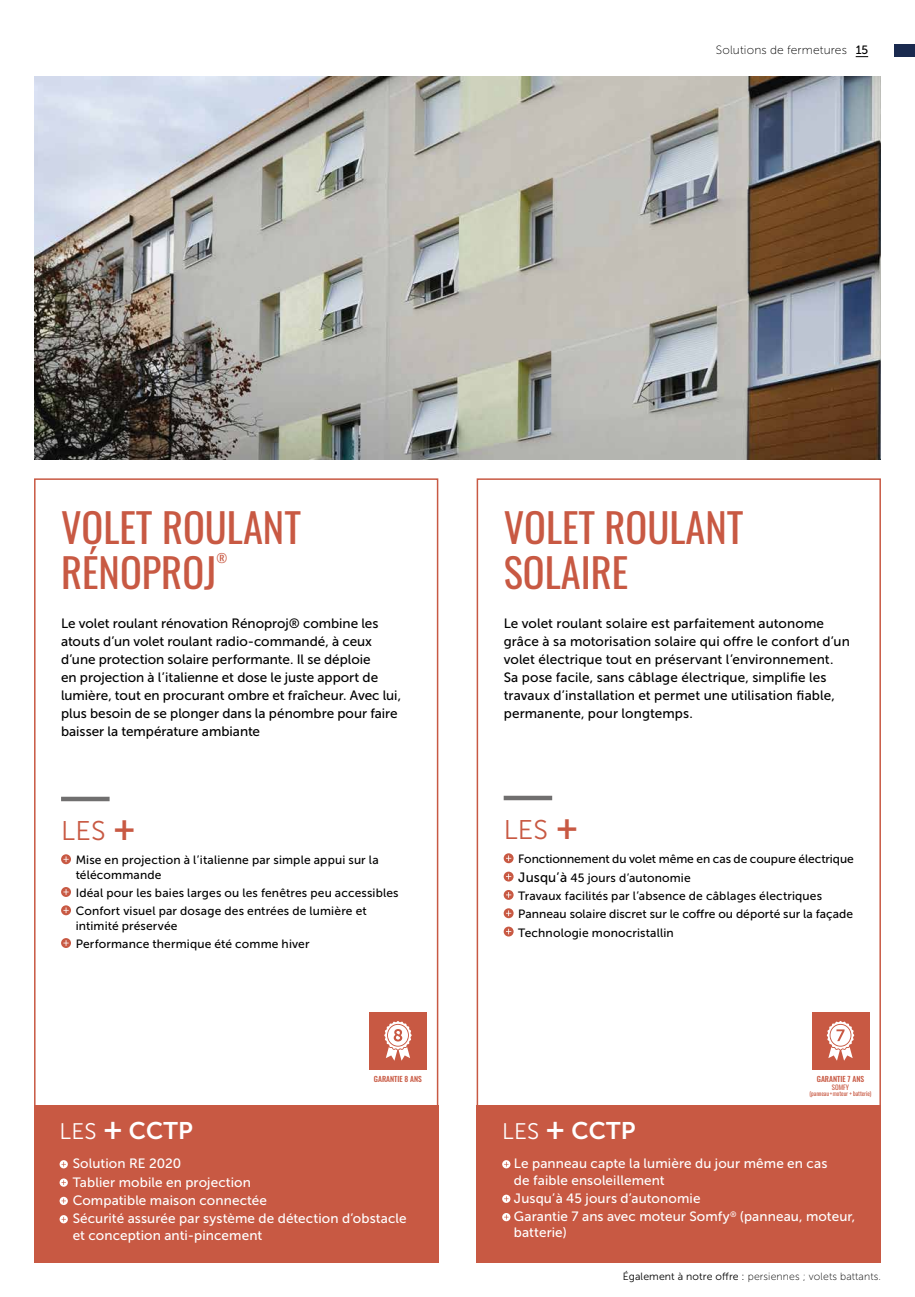
<style>
.page{position:relative;width:915px;height:1297px;background:#fff}
.page>*{position:absolute;margin:0;border:0;box-sizing:border-box;transform-origin:0 0}
.t1{font:40.5px/45px "Oswald";color:#c85943}
.t2{font:27px "Museo Sans 300";letter-spacing:.01em;color:#c85943}
.t3{font:24px "Museo Sans 700";letter-spacing:.01em;color:#fff}
.t4{font:13.5px/18px "Museo Sans 500";color:#000}
.t5{font:13.5px/18.3px "Museo Sans 500";letter-spacing:.01em;color:#fff}
.t6{font:12.3px "Oswald";color:#c85943}
.t7{font:12px/18.3px "Museo Sans 500";letter-spacing:.01em;color:#000}
.t8{font:12px "Museo Sans 100";letter-spacing:.015em;color:#000}
.t9{font:10.5px "Museo Sans 100";letter-spacing:.01em;color:#000}
.t10{font:500 7.5px "Oswald";color:#c85943}
.t11{font:6.75px "Oswald";color:#c85943}
.t12{font:6px "Oswald";letter-spacing:-.01em;color:#c85943}
.s1{font-family:"Museo Sans 700";font-size:34.5px}
.s2{font-family:"Museo Sans 300";font-size:22.5px}
.s3{font-size:30px}
.s4{font-size:13.5px}
.s5{font-family:"Museo Sans 300"}
</style>
<div class="page">
<hr style="left:61px;top:797px;width:48px;height:4px;background:#706f6f">
<svg style="left:61px;top:854px;width:10px;height:10px"></svg>
<svg style="left:63px;top:856px;width:6px;height:6px"></svg>
<div style="left:61px;top:887px;width:10px;height:10px;background:#c85943;border-radius:50%"></div>
<svg style="left:63px;top:889px;width:6px;height:6px"></svg>
<svg style="left:61px;top:905px;width:10px;height:10px"></svg>
<svg style="left:63px;top:907px;width:6px;height:6px"></svg>
<div style="left:61px;top:938px;width:10px;height:10px;background:#c85943;border-radius:50%"></div>
<svg style="left:63px;top:940px;width:6px;height:6px"></svg>
<hr style="left:503px;top:796px;width:49px;height:4px;background:#706f6f">
<svg style="left:503px;top:853px;width:10px;height:10px"></svg>
<svg style="left:506px;top:855px;width:5px;height:6px"></svg>
<svg style="left:503px;top:872px;width:10px;height:9px"></svg>
<svg style="left:506px;top:874px;width:5px;height:5px"></svg>
<svg style="left:503px;top:890px;width:10px;height:10px"></svg>
<svg style="left:506px;top:892px;width:5px;height:6px"></svg>
<svg style="left:503px;top:908px;width:10px;height:10px"></svg>
<svg style="left:506px;top:910px;width:5px;height:6px"></svg>
<svg style="left:503px;top:927px;width:10px;height:9px"></svg>
<svg style="left:506px;top:929px;width:5px;height:5px"></svg>
<div style="left:811px;top:1012px;width:57px;height:57px;background:#c85943"></div>
<svg style="left:826px;top:1021px;width:27px;height:40px"></svg>
<div style="left:476px;top:1105px;width:404px;height:158px;background:#c85943"></div>
<svg style="left:502px;top:1160px;width:8px;height:8px"></svg>
<svg style="left:504px;top:1162px;width:4px;height:5px"></svg>
<svg style="left:502px;top:1195px;width:8px;height:8px"></svg>
<svg style="left:504px;top:1196px;width:4px;height:5px"></svg>
<svg style="left:502px;top:1213px;width:8px;height:8px"></svg>
<svg style="left:504px;top:1215px;width:4px;height:4px"></svg>
<div style="left:34px;top:1105px;width:404px;height:158px;background:#c85943"></div>
<div style="left:60px;top:1160px;width:8px;height:8px;background:#fff;border-radius:50%"></div>
<svg style="left:61px;top:1162px;width:5px;height:5px"></svg>
<svg style="left:60px;top:1178px;width:8px;height:9px"></svg>
<svg style="left:61px;top:1180px;width:5px;height:5px"></svg>
<svg style="left:60px;top:1197px;width:8px;height:8px"></svg>
<svg style="left:61px;top:1198px;width:5px;height:5px"></svg>
<svg style="left:60px;top:1215px;width:8px;height:8px"></svg>
<svg style="left:61px;top:1217px;width:5px;height:4px"></svg>
<div style="left:369px;top:1012px;width:57px;height:57px;background:#c85943"></div>
<svg style="left:384px;top:1021px;width:27px;height:40px"></svg>
<img style="left:34px;top:77px;width:846px;height:382px">
<div style="left:893px;top:45px;width:21px;height:12px;background:#1a2a4f"></div>
<svg style="left:855px;top:56px;width:12px;height:1px"></svg>
<p class="t8" style="left:715px;top:43px;width:132px">Solutions de fermetures</p>
<p class="t7" style="left:855px;top:40px;width:14px">15</p>
<h1 class="t1" style="left:61px;top:501px;width:241px">VOLET ROULANT<br>RÉNOPROJ</h1>
<p class="t6" style="left:216px;top:547px;width:12px">®</p>
<p class="t4" style="left:61px;top:615px;width:341px">Le volet roulant rénovation Rénoproj® combine les atouts d’un volet roulant radio-commandé, à ceux d’une protection solaire performante. Il se déploie<br>en projection à l’italienne et dose le juste apport de lumière, tout en procurant ombre et fraîcheur. Avec lui, plus besoin de se plonger dans la pénombre pour faire baisser la température ambiante</p>
<h2 class="t2" style="left:61px;top:816px;width:76px">LES <span class="s1">+</span></h2>
<p class="t7" style="left:76px;top:853px;width:304px;line-height:14.4px">Mise en projection à l’italienne par simple appui sur la télécommande</p>
<p class="t7" style="left:76px;top:884px;width:324px">Idéal pour les baies larges ou les fenêtres peu accessibles<br>Confort visuel par dosage des entrées de lumière et</p>
<p class="t7" style="left:76px;top:916px;width:235px">intimité préservée<br>Performance thermique été comme hiver</p>
<p class="t10" style="left:374px;top:1072px;width:49px">GARANTIE 8 ANS</p>
<h3 class="t3" style="left:60px;top:1118px;width:135px"><span class="s2">LES</span> <span class="s3">+</span> CCTP</h3>
<p class="t5" style="left:73px;top:1155px;width:335px">Solution RE 2020<br>Tablier mobile en projection<br>Compatible maison connectée<br>Sécurité assurée par système de détection d’obstacle</p>
<p class="t5" style="left:73px;top:1226px;width:191px">et conception anti-pincement</p>
<h1 class="t1" style="left:503px;top:501px;width:241px">VOLET ROULANT<br>SOLAIRE</h1>
<p class="t4" style="left:503px;top:615px;width:347px">Le volet roulant solaire est parfaitement autonome grâce à sa motorisation solaire qui offre le confort d’un volet électrique tout en préservant l’environnement.<br>Sa pose facile, sans câblage électrique, simplifie les travaux d’installation et permet une utilisation fiable, permanente, pour longtemps.</p>
<h2 class="t2" style="left:503px;top:815px;width:76px">LES <span class="s1">+</span></h2>
<p class="t7" style="left:518px;top:850px;width:337px">Fonctionnement du volet même en cas de coupure électrique <span class="s4">Jusqu’à</span> 45 jours d’autonomie<br>Travaux facilités par l’absence de câblages électriques Panneau solaire discret sur le coffre ou déporté sur la façade Technologie monocristallin</p>
<p class="t10" style="left:816px;top:1072px;width:49px">GARANTIE 7 ANS</p>
<p class="t11" style="left:831px;top:1081px;width:19px">SOMFY</p>
<p class="t12" style="left:809px;top:1088px;width:63px">(panneau+moteur + batterie)</p>
<h3 class="t3" style="left:502px;top:1118px;width:135px"><span class="s2">LES</span> <span class="s3">+</span> CCTP</h3>
<p class="t5" style="left:513px;top:1156px;width:315px;line-height:16.2px">Le panneau capte la lumière du jour même en cas de faible ensoleillement</p>
<p class="t5" style="left:513px;top:1189px;width:343px">Jusqu’à 45 jours d’autonomie<br>Garantie 7 ans avec moteur Somfy<sup>®</sup> (panneau, moteur,</p>
<p class="t5" style="left:513px;top:1224px;width:54px">batterie)</p>
<p class="t9" style="left:622px;top:1271px;width:259px"><span class="s5">Également à notre offre :</span> persiennes ; volets battants.</p>
</div>
